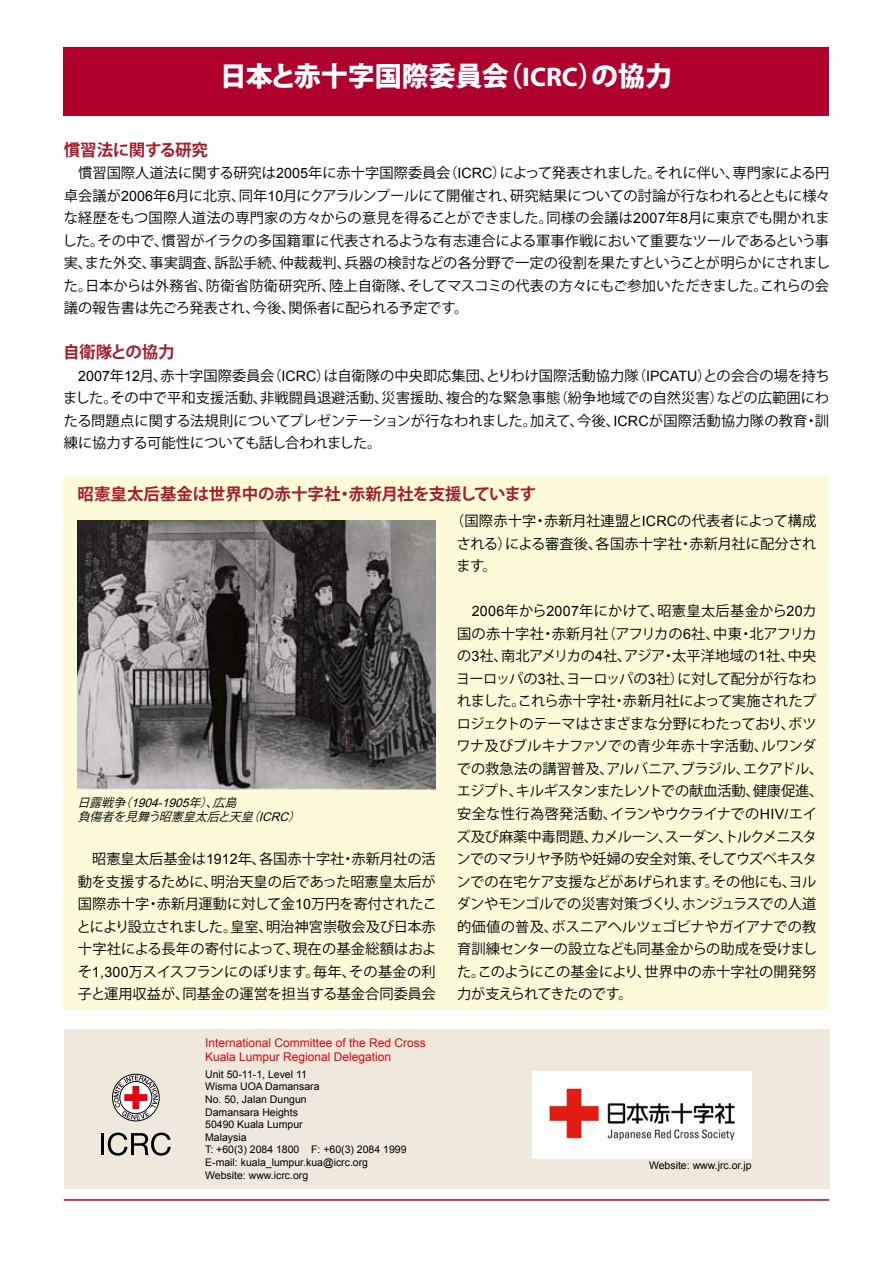
<style>
.page{position:relative;width:893px;height:1263px;background:#fff}
.page>*{position:absolute;margin:0;border:0;box-sizing:border-box;transform-origin:0 0}
.t1{font:800 27px "Koz Go Pro";letter-spacing:-.005em;color:#fff}
.t2{font:700 16.5px "Koz Go Pro";letter-spacing:-.01em;color:#a61e2e}
.t3{font:14.25px/22.5px "Koz Go Pro";letter-spacing:-.01em;color:#000;text-align:justify}
.t4{font:12px/13.5px "Arial";color:#e60012}
.t5{font:italic 12px/14.4px "Koz Go Pro";color:#000}
.t6{font:10.5px/12.6px "Arial";color:#000}
.s1{font-family:"Myriad Pro";font-weight:700}
.s2{font-family:"Arial"}
</style>
<div class="page">
<div style="left:64px;top:476px;width:765px;height:534px;background:#fdfada"></div>
<div style="left:64px;top:48px;width:765px;height:68px;background:#b0002d"></div>
<div style="left:64px;top:1029px;width:765px;height:159px;background:#eee9dc"></div>
<div style="left:112px;top:1074px;width:48px;height:47px;border:1px solid #000;border-radius:50%"></div>
<svg style="left:114px;top:1075px;width:44px;height:45px"></svg>
<hr style="left:101px;top:1133px;width:3px;height:22px;background:#000">
<svg style="left:108px;top:1132px;width:63px;height:23px"></svg>
<hr style="left:64px;top:1199px;width:765px;height:2px;background:#b0002d">
<img style="left:78px;top:521px;width:358px;height:268px">
<img style="left:532px;top:1071px;width:219px;height:87px">
<h1 class="t1" style="left:220px;top:58px;width:454px">日本と赤十字国際委員会（<span class="s1">ICRC</span>）の協力</h1>
<p class="t2" style="left:64px;top:139px;width:146px">慣習法に関する研究</p>
<p class="t3" style="left:62px;top:162px;width:769px;text-indent:16px">慣習国際人道法に関する研究は<span class="s2">2005</span>年に赤十字国際委員会（<span class="s2">ICRC</span>）によって発表されました。それに伴い、専門家による円卓会議が<span class="s2">2006</span>年<span class="s2">6</span>月に北京、同年<span class="s2">10</span>月にクアラルンプールにて開催され、研究結果についての討論が行なわれるとともに様々な経歴をもつ国際人道法の専門家の方々からの意見を得ることができました。同様の会議は<span class="s2">2007</span>年<span class="s2">8</span>月に東京でも開かれました。その中で、慣習がイラクの多国籍軍に代表されるような有志連合による軍事作戦において重要なツールであるという事実、また外交、事実調査、訴訟手続、仲裁裁判、兵器の検討などの各分野で一定の役割を果たすということが明らかにされました。日本からは外務省、防衛省防衛研究所、陸上自衛隊、そしてマスコミの代表の方々にもご参加いただきました。これらの会議の報告書は先ごろ発表され、今後、関係者に配られる予定です。</p>
<p class="t2" style="left:63px;top:341px;width:113px">自衛隊との協力</p>
<p class="t3" style="left:63px;top:364px;width:768px;text-indent:15px"><span class="s2">2007</span>年<span class="s2">12</span>月、赤十字国際委員会（<span class="s2">ICRC</span>）は自衛隊の中央即応集団、とりわけ国際活動協力隊（<span class="s2">IPCATU</span>）との会合の場を持ちました。その中で平和支援活動、非戦闘員退避活動、災害援助、複合的な緊急事態（紛争地域での自然災害）などの広範囲にわたる問題点に関する法規則についてプレゼンテーションが行なわれました。加えて、今後、<span class="s2">ICRC</span>が国際活動協力隊の教育・訓練に協力する可能性についても話し合われました。</p>
<p class="t2" style="left:78px;top:484px;width:460px">昭憲皇太后基金は世界中の赤十字社・赤新月社を支援しています</p>
<p class="t5" style="left:77px;top:795px;width:228px">日露戦争（<span class="s2">1904-1905</span>年）、広島<br>負傷者を見舞う昭憲皇太后と天皇（<span class="s2">ICRC</span>）</p>
<p class="t3" style="left:77px;top:848px;width:362px;text-indent:15px">昭憲皇太后基金は<span class="s2">1912</span>年、各国赤十字社・赤新月社の活動を支援するために、明治天皇の后であった昭憲皇太后が国際赤十字・赤新月運動に対して金<span class="s2">10</span>万円を寄付されたことにより設立されました。皇室、明治神宮崇敬会及び日本赤十字社による長年の寄付によって、現在の基金総額はおよそ<span class="s2">1,300</span>万スイスフランにのぼります。毎年、その基金の利子と運用収益が、同基金の運営を担当する基金合同委員会</p>
<p class="t4" style="left:205px;top:1036px;width:222px">International Committee of the Red Cross<br>Kuala Lumpur Regional Delegation</p>
<p class="t6" style="left:205px;top:1068px;width:203px">Unit 50-11-1, Level 11<br>Wisma UOA Damansara<br>No. 50, Jalan Dungun<br>Damansara Heights<br>50490 Kuala Lumpur<br>Malaysia<br>T: +60(3) 2084 1800 F: +60(3) 2084 1999<br>E-mail: kuala_lumpur.kua@icrc.org<br>Website: www.icrc.org</p>
<p class="t3" style="left:457px;top:510px;width:361px;text-indent:-6px">（国際赤十字・赤新月社連盟と<span class="s2">ICRC</span>の代表者によって構成される）による審査後、各国赤十字社・赤新月社に配分されます。</p>
<p class="t3" style="left:456px;top:600px;width:369px;text-align:left;text-indent:16px"><span class="s2">2006</span>年から<span class="s2">2007</span>年にかけて、昭憲皇太后基金から<span class="s2">20</span>カ国の赤十字社・赤新月社（アフリカの<span class="s2">6</span>社、中東・北アフリカの<span class="s2">3</span>社、南北アメリカの<span class="s2">4</span>社、アジア・太平洋地域の<span class="s2">1</span>社、中央ヨーロッパの<span class="s2">3</span>社、ヨーロッパの<span class="s2">3</span>社）に対して配分が行なわれました。これら赤十字社・赤新月社によって実施されたプロジェクトのテーマはさまざまな分野にわたっており、ボツワナ及びブルキナファソでの青少年赤十字活動、ルワンダでの救急法の講習普及、アルバニア、ブラジル、エクアドル、エジプト、キルギスタンまたレソトでの献血活動、健康促進、安全な性行為啓発活動、イランやウクライナでの<span class="s2">HIV/</span>エイズ及び麻薬中毒問題、カメルーン、スーダン、トルクメニスタンでのマラリヤ予防や妊婦の安全対策、そしてウズベキスタンでの在宅ケア支援などがあげられます。その他にも、ヨルダンやモンゴルでの災害対策づくり、ホンジュラスでの人道的価値の普及、ボスニアヘルツェゴビナやガイアナでの教育訓練センターの設立なども同基金からの助成を受けました。このようにこの基金により、世界中の赤十字社の開発努力が支えられてきたのです。</p>
<p class="t6" style="left:649px;top:1159px;width:104px">Website: www.jrc.or.jp</p>
</div>
